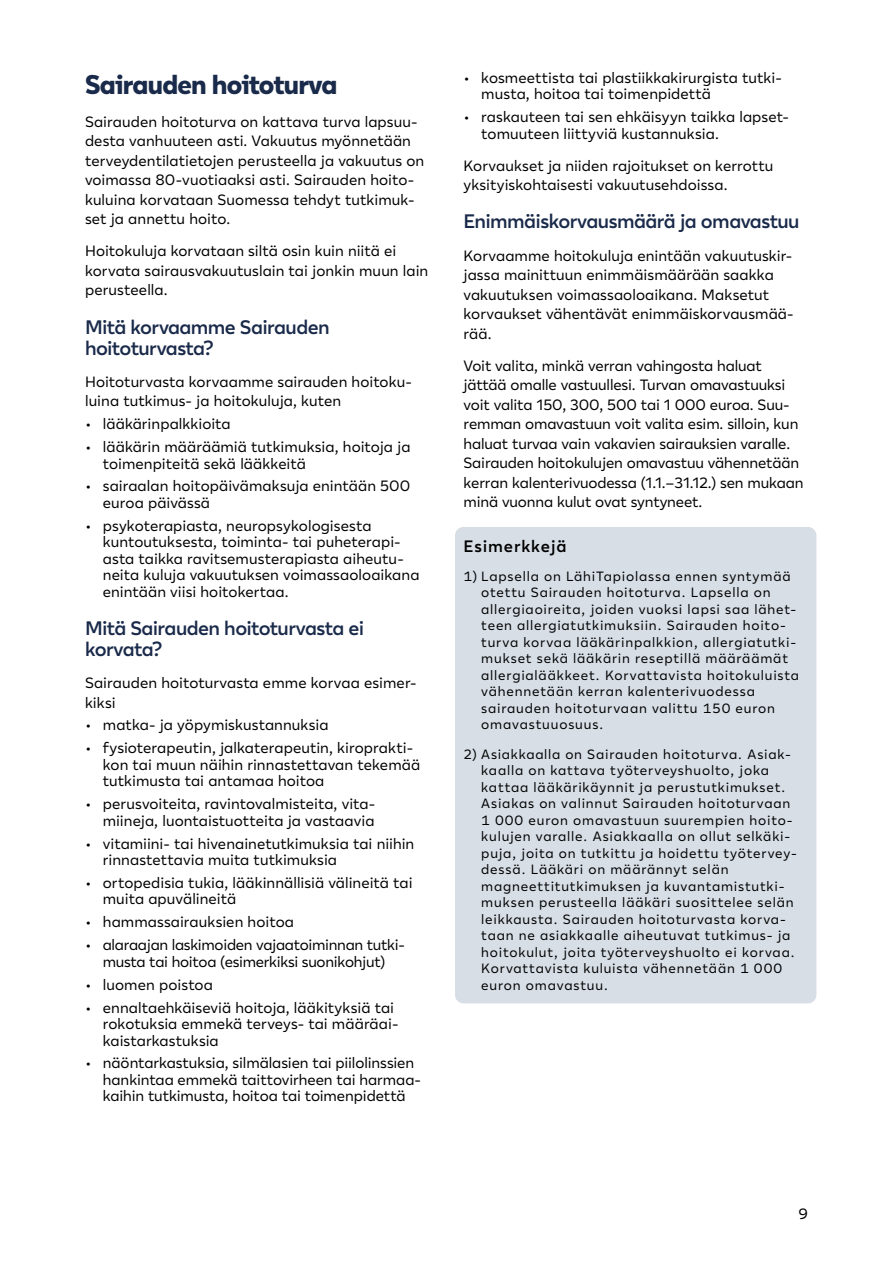
<style>
.page{position:relative;width:893px;height:1263px;background:#fff}
.page>*{position:absolute;margin:0;border:0;box-sizing:border-box;transform-origin:0 0}
.H2_Otsikot{font:800 27px "Lahi Tapiola Sans";letter-spacing:-.03em;color:#1a2a4a}
.H3_Väliotsikko{font:600 19.5px/21px "Lahi Tapiola Sans";letter-spacing:-.03em;color:#1a2a4a}
.Esimerkkejä_otsikko{font:600 16.5px "Lahi Tapiola Sans";letter-spacing:.055em;color:#000}
.Leipis{font:15px/19.5px "Lahi Tapiola Sans";color:#000}
.Leipis-2{font:15px/16.5px "Lahi Tapiola Sans";letter-spacing:-.02em;color:#000;text-align:center}
.Esimerkkejä{font:13.5px/16.5px "Lahi Tapiola Sans";letter-spacing:.06em;color:#000}
</style>
<div class="page">
<div style="left:455px;top:527px;width:361px;height:476px;background:#d7dee6;border-radius:9px"></div>
<h2 class="H2_Otsikot" style="left:85px;top:63px;width:254px">Sairauden hoitoturva</h2>
<p class="Leipis" style="left:85px;top:111px;width:341px">Sairauden hoitoturva on kattava turva lapsuu&shy;desta vanhuuteen asti. Vakuutus myönnetään terveydentilatietojen perusteella ja vakuutus on voimassa 80-vuotiaaksi asti. Sairauden hoito&shy;kuluina korvataan Suomessa tehdyt tutkimuk&shy;set ja annettu hoito.</p>
<p class="Leipis" style="left:85px;top:241px;width:345px">Hoitokuluja korvataan siltä osin kuin niitä ei korvata sairausvakuutuslain tai jonkin muun lain perusteella.</p>
<h3 class="H3_Väliotsikko" style="left:85px;top:315px;width:246px">Mitä korvaamme Sairauden hoitoturvasta?</h3>
<p class="Leipis" style="left:85px;top:371px;width:328px">Hoitoturvasta korvaamme sairauden hoitoku&shy;luina tutkimus- ja hoitokuluja, kuten</p>
<p class="Leipis" style="left:85px;top:413px;width:147px">• lääkärinpalkkioita</p>
<p class="Leipis" style="left:103px;top:438px;width:309px;line-height:16.5px;text-indent:-18px">• lääkärin määräämiä tutkimuksia, hoitoja ja toimenpiteitä sekä lääkkeitä</p>
<p class="Leipis" style="left:103px;top:477px;width:309px;line-height:16.5px;text-indent:-18px">• sairaalan hoitopäivämaksuja enintään 500 euroa päivässä</p>
<p class="Leipis" style="left:103px;top:516px;width:318px;line-height:16.5px;text-indent:-18px">• psykoterapiasta, neuropsykologisesta kuntoutuksesta, toiminta- tai puheterapi&shy;asta taikka ravitsemusterapiasta aiheutu&shy;neita kuluja vakuutuksen voimassaoloaikana enintään viisi hoitokertaa.</p>
<h3 class="H3_Väliotsikko" style="left:85px;top:616px;width:281px">Mitä Sairauden hoitoturvasta ei korvata?</h3>
<p class="Leipis" style="left:85px;top:672px;width:333px">Sairauden hoitoturvasta emme korvaa esimer&shy;kiksi</p>
<p class="Leipis" style="left:85px;top:714px;width:245px">• matka- ja yöpymiskustannuksia</p>
<p class="Leipis" style="left:103px;top:739px;width:319px;line-height:16.5px;text-indent:-18px">• fysioterapeutin, jalkaterapeutin, kiroprakti&shy;kon tai muun näihin rinnastettavan tekemää tutkimusta tai antamaa hoitoa</p>
<p class="Leipis" style="left:85px;top:795px;width:292px;line-height:16.5px;text-align:right">• perusvoiteita, ravintovalmisteita, vita&shy;miineja, luontaistuotteita ja vastaavia</p>
<p class="Leipis" style="left:103px;top:834px;width:313px;line-height:16.5px;text-indent:-18px">• vitamiini- tai hivenainetutkimuksia tai niihin rinnastettavia muita tutkimuksia</p>
<p class="Leipis" style="left:103px;top:873px;width:311px;line-height:16.5px;text-indent:-18px">• ortopedisia tukia, lääkinnällisiä välineitä tai muita apuvälineitä</p>
<p class="Leipis" style="left:85px;top:911px;width:210px">• hammassairauksien hoitoa</p>
<p class="Leipis-2" style="left:85px;top:936px;width:321px">• alaraajan laskimoiden vajaatoiminnan tutki&shy;musta tai hoitoa (esimerkiksi suonikohjut)</p>
<p class="Leipis" style="left:85px;top:974px;width:129px">• luomen poistoa</p>
<p class="Leipis" style="left:103px;top:998px;width:297px;line-height:16.5px;text-indent:-18px">• ennaltaehkäiseviä hoitoja, lääkityksiä tai rokotuksia emmekä terveys- tai määräai&shy;kaistarkastuksia</p>
<p class="Leipis" style="left:103px;top:1054px;width:320px;line-height:16.5px;text-indent:-18px">• näöntarkastuksia, silmälasien tai piilolinssien hankintaa emmekä taittovirheen tai harmaa&shy;kaihin tutkimusta, hoitoa tai toimenpidettä</p>
<p class="Leipis" style="left:481px;top:68px;width:302px;line-height:16.5px;text-indent:-18px">• kosmeettista tai plastiikkakirurgista tutki&shy;musta, hoitoa tai toimenpidettä</p>
<p class="Leipis" style="left:481px;top:108px;width:309px;line-height:16.5px;text-indent:-18px">• raskauteen tai sen ehkäisyyn taikka lapset&shy;tomuuteen liittyviä kustannuksia.</p>
<p class="Leipis" style="left:463px;top:155px;width:311px">Korvaukset ja niiden rajoitukset on kerrottu yksityiskohtaisesti vakuutusehdoissa.</p>
<h3 class="H3_Väliotsikko" style="left:463px;top:210px;width:337px">Enimmäiskorvausmäärä ja omavastuu</h3>
<p class="Leipis" style="left:463px;top:245px;width:332px">Korvaamme hoitokuluja enintään vakuutuskir&shy;jassa mainittuun enimmäismäärään saakka vakuutuksen voimassaoloaikana. Maksetut korvaukset vähentävät enimmäiskorvausmää&shy;rää.</p>
<p class="Leipis" style="left:463px;top:355px;width:342px">Voit valita, minkä verran vahingosta haluat jättää omalle vastuullesi. Turvan omavastuuksi voit valita 150, 300, 500 tai 1 000 euroa. Suu&shy;remman omavastuun voit valita esim. silloin, kun haluat turvaa vain vakavien sairauksien varalle.<br>Sairauden hoitokulujen omavastuu vähennetään kerran kalenterivuodessa (1.1.–31.12.) sen mukaan minä vuonna kulut ovat syntyneet.</p>
<p class="Esimerkkejä_otsikko" style="left:463px;top:533px;width:105px">Esimerkkejä</p>
<p class="Esimerkkejä" style="left:481px;top:567px;width:319px;text-indent:-18px">1) Lapsella on LähiTapiolassa ennen syntymää otettu Sairauden hoitoturva. Lapsella on allergiaoireita, joiden vuoksi lapsi saa lähet&shy;teen allergiatutkimuksiin. Sairauden hoito&shy;turva korvaa lääkärinpalkkion, allergiatutki&shy;mukset sekä lääkärin reseptillä määräämät allergialääkkeet. Korvattavista hoitokuluista vähennetään kerran kalenterivuodessa sairauden hoitoturvaan valittu 150 euron omavastuuosuus.</p>
<p class="Esimerkkejä" style="left:481px;top:745px;width:317px;text-indent:-18px">2) Asiakkaalla on Sairauden hoitoturva. Asiak&shy;kaalla on kattava työterveyshuolto, joka kattaa lääkärikäynnit ja perustutkimukset.<br>Asiakas on valinnut Sairauden hoitoturvaan 1 000 euron omavastuun suurempien hoito&shy;kulujen varalle. Asiakkaalla on ollut selkäki&shy;puja, joita on tutkittu ja hoidettu työtervey&shy;dessä. Lääkäri on määrännyt selän magneettitutkimuksen ja kuvantamistutki&shy;muksen perusteella lääkäri suosittelee selän leikkausta. Sairauden hoitoturvasta korva&shy;taan ne asiakkaalle aiheutuvat tutkimus- ja hoitokulut, joita työterveyshuolto ei korvaa.<br>Korvattavista kuluista vähennetään 1 000 euron omavastuu.</p>
<p class="Leipis" style="left:798px;top:1203px;width:11px">9</p>
</div>
